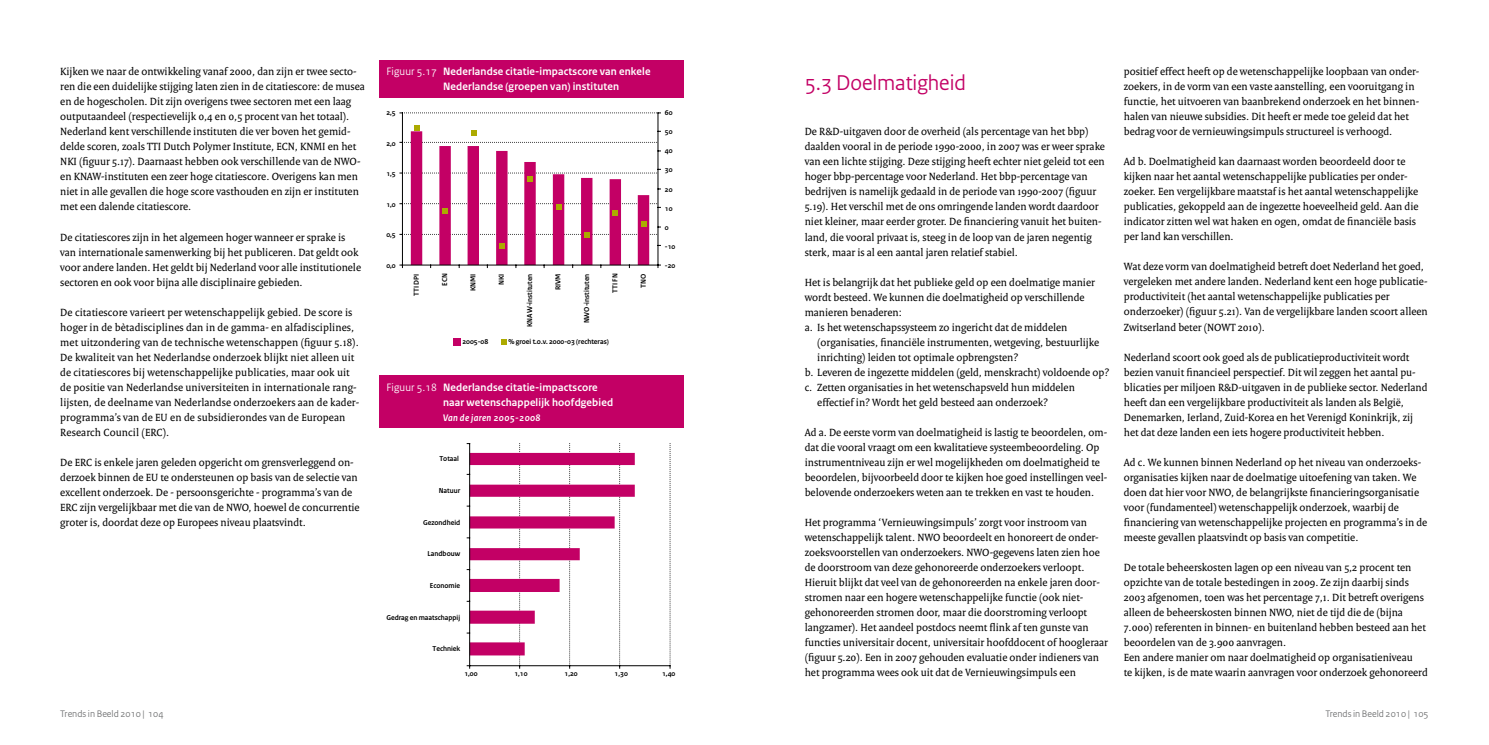
<style>
.page{position:relative;width:1489px;height:745px;background:#fff}
.page>*{position:absolute;margin:0;border:0;box-sizing:border-box;transform-origin:0 0}
.t1{font:22.5px "Rijksoverheid Sans";color:#c30065}
.t2{font:11.25px/15px "Rijksoverheid Serif";color:#000}
.t3{font:700 11.25px/15px "Rijksoverheid Sans";letter-spacing:.015em;color:#fff}
.t4{font:10px "Rijksoverheid Sans";color:#707172}
.t5{font:italic 700 10px "Rijksoverheid Sans";letter-spacing:.03em;color:#fff}
.t6{font:700 7.5px "Rijksoverheid Sans";color:#000}
.s1{font-weight:400}
</style>
<div class="page">
<hr style="left:657px;top:113px;width:1px;height:152px;background:#000">
<hr style="left:402px;top:113px;width:1px;height:152px;background:#000">
<svg style="left:400px;top:112px;width:260px;height:1px"></svg>
<div style="left:453px;top:338px;width:7px;height:7px;background:#c30065"></div>
<svg style="left:501px;top:339px;width:6px;height:5px"></svg>
<svg style="left:400px;top:125px;width:260px;height:142px"></svg>
<hr style="left:469px;top:665px;width:201px;height:1px;background:#000">
<svg style="left:669px;top:443px;width:1px;height:224px"></svg>
<svg style="left:467px;top:443px;width:167px;height:224px"></svg>
<div style="left:379px;top:60px;width:305px;height:38px;background:#c30065"></div>
<div style="left:379px;top:375px;width:305px;height:53px;background:#c30065"></div>
<p class="t2" style="left:60px;top:64px;width:306px">Kijken we naar de ontwikkeling vanaf 2000, dan zijn er twee secto&shy;ren die een duidelijke stijging laten zien in de citatiescore: de musea en de hogescholen. Dit zijn overigens twee sectoren met een laag outputaandeel (respectievelijk 0,4 en 0,5 procent van het totaal).<br>Nederland kent verschillende instituten die ver boven het gemid&shy;delde scoren, zoals TTI Dutch Polymer Institute, ECN, KNMI en het NKI (figuur 5.17). Daarnaast hebben ook verschillende van de NWO&shy;en KNAW-instituten een zeer hoge citatiescore. Overigens kan men niet in alle gevallen die hoge score vasthouden en zijn er instituten met een dalende citatiescore.</p>
<p class="t2" style="left:60px;top:229px;width:302px">De citatiescores zijn in het algemeen hoger wanneer er sprake is van internationale samenwerking bij het publiceren. Dat geldt ook voor andere landen. Het geldt bij Nederland voor alle institutionele sectoren en ook voor bijna alle disciplinaire gebieden.</p>
<p class="t2" style="left:60px;top:304px;width:300px">De citatiescore varieert per wetenschappelijk gebied. De score is hoger in de bètadisciplines dan in de gamma- en alfadisciplines, met uitzondering van de technische wetenschappen (figuur 5.18).<br>De kwaliteit van het Nederlandse onderzoek blijkt niet alleen uit de citatiescores bij wetenschappelijke publicaties, maar ook uit de positie van Nederlandse universiteiten in internationale rang&shy;lijsten, de deelname van Nederlandse onderzoekers aan de kader&shy;programma’s van de EU en de subsidierondes van de European Research Council (ERC).</p>
<p class="t2" style="left:60px;top:454px;width:301px">De ERC is enkele jaren geleden opgericht om grensverleggend on&shy;derzoek binnen de EU te ondersteunen op basis van de selectie van excellent onderzoek. De - persoonsgerichte - programma’s van de ERC zijn vergelijkbaar met die van de NWO, hoewel de concurrentie groter is, doordat deze op Europees niveau plaatsvindt.</p>
<p class="t3" style="left:443px;top:64px;width:209px;text-indent:-57px"><span class="s1">Figuur 5.17</span> Nederlandse citatie-impactscore van enkele<br>Nederlandse (groepen van) instituten</p>
<p class="t6" style="left:386px;top:109px;width:11px">2,5</p>
<p class="t6" style="left:386px;top:139px;width:11px">2,0</p>
<p class="t6" style="left:386px;top:169px;width:11px">1,5</p>
<p class="t6" style="left:386px;top:200px;width:11px">1,0</p>
<p class="t6" style="left:386px;top:230px;width:11px">0,5</p>
<p class="t6" style="left:386px;top:261px;width:11px">0,0</p>
<p class="t6" style="left:412px;top:295px;width:24px;rotate:-90deg">TTI DPI</p>
<p class="t6" style="left:440px;top:286px;width:14px;rotate:-90deg">ECN</p>
<p class="t6" style="left:469px;top:291px;width:19px;rotate:-90deg">KNMI</p>
<p class="t6" style="left:497px;top:285px;width:13px;rotate:-90deg">NKI</p>
<p class="t6" style="left:525px;top:327px;width:55px;rotate:-90deg">KNAW-instituten</p>
<p class="t6" style="left:554px;top:290px;width:18px;rotate:-90deg">RIVM</p>
<p class="t6" style="left:582px;top:323px;width:51px;rotate:-90deg">NWO-instituten</p>
<p class="t6" style="left:610px;top:293px;width:21px;rotate:-90deg">TTI FN</p>
<p class="t6" style="left:639px;top:287px;width:16px;rotate:-90deg">TNO</p>
<p class="t6" style="left:462px;top:337px;width:27px">2005-08</p>
<p class="t6" style="left:508px;top:337px;width:102px">% groei t.o.v. 2000-03 (rechteras)</p>
<p class="t6" style="left:664px;top:109px;width:9px">60</p>
<p class="t6" style="left:664px;top:128px;width:9px">50</p>
<p class="t6" style="left:664px;top:147px;width:9px">40</p>
<p class="t6" style="left:664px;top:166px;width:9px">30</p>
<p class="t6" style="left:664px;top:185px;width:9px">20</p>
<p class="t6" style="left:664px;top:204px;width:9px">10</p>
<p class="t6" style="left:664px;top:223px;width:5px">0</p>
<p class="t6" style="left:664px;top:242px;width:12px">-10</p>
<p class="t6" style="left:664px;top:261px;width:12px">-20</p>
<p class="t3" style="left:443px;top:379px;width:172px;text-indent:-57px"><span class="s1">Figuur 5.18</span> Nederlandse citatie-impactscore naar wetenschappelijk hoofdgebied</p>
<p class="t5" style="left:443px;top:411px;width:99px">Van de jaren 2005-2008</p>
<p class="t6" style="left:439px;top:454px;width:21px">Totaal</p>
<p class="t6" style="left:438px;top:486px;width:23px">Natuur</p>
<p class="t6" style="left:423px;top:517px;width:39px">Gezondheid</p>
<p class="t6" style="left:427px;top:549px;width:34px">Landbouw</p>
<p class="t6" style="left:430px;top:581px;width:32px">Economie</p>
<p class="t6" style="left:386px;top:612px;width:75px">Gedrag en maatschappij</p>
<p class="t6" style="left:432px;top:644px;width:29px">Techniek</p>
<p class="t6" style="left:464px;top:668px;width:15px">1,00</p>
<p class="t6" style="left:514px;top:668px;width:15px">1,10</p>
<p class="t6" style="left:564px;top:668px;width:15px">1,20</p>
<p class="t6" style="left:614px;top:668px;width:15px">1,30</p>
<p class="t6" style="left:662px;top:668px;width:15px">1,40</p>
<h1 class="t1" style="left:804px;top:70px;width:163px">5.3 Doelmatigheid</h1>
<p class="t2" style="left:804px;top:124px;width:302px">De R&amp;D-uitgaven door de overheid (als percentage van het bbp) daalden vooral in de periode 1990-2000, in 2007 was er weer sprake van een lichte stijging. Deze stijging heeft echter niet geleid tot een hoger bbp-percentage voor Nederland. Het bbp-percentage van bedrijven is namelijk gedaald in de periode van 1990-2007 (figuur 5.19). Het verschil met de ons omringende landen wordt daardoor niet kleiner, maar eerder groter. De financiering vanuit het buiten&shy;land, die vooral privaat is, steeg in de loop van de jaren negentig sterk, maar is al een aantal jaren relatief stabiel.</p>
<p class="t2" style="left:804px;top:274px;width:291px">Het is belangrijk dat het publieke geld op een doelmatige manier wordt besteed. We kunnen die doelmatigheid op verschillende manieren benaderen:<br>a. Is het wetenschapssysteem zo ingericht dat de middelen</p>
<p class="t2" style="left:817px;top:334px;width:283px">(organisaties, financiële instrumenten, wetgeving, bestuurlijke</p>
<p class="t2" style="left:817px;top:349px;width:202px">inrichting) leiden tot optimale opbrengsten?</p>
<p class="t2" style="left:804px;top:364px;width:306px">b. Leveren de ingezette middelen (geld, menskracht) voldoende op?</p>
<p class="t2" style="left:804px;top:379px;width:272px">c. Zetten organisaties in het wetenschapsveld hun middelen</p>
<p class="t2" style="left:817px;top:394px;width:232px">effectief in? Wordt het geld besteed aan onderzoek?</p>
<p class="t2" style="left:804px;top:424px;width:304px">Ad a. De eerste vorm van doelmatigheid is lastig te beoordelen, om&shy;dat die vooral vraagt om een kwalitatieve systeembeoordeling. Op instrumentniveau zijn er wel mogelijkheden om doelmatigheid te beoordelen, bijvoorbeeld door te kijken hoe goed instellingen veel&shy;belovende onderzoekers weten aan te trekken en vast te houden.</p>
<p class="t2" style="left:804px;top:514px;width:305px">Het programma ‘Vernieuwingsimpuls’ zorgt voor instroom van wetenschappelijk talent. NWO beoordeelt en honoreert de onder&shy;zoeksvoorstellen van onderzoekers. NWO-gegevens laten zien hoe de doorstroom van deze gehonoreerde onderzoekers verloopt.<br>Hieruit blijkt dat veel van de gehonoreerden na enkele jaren door&shy;stromen naar een hogere wetenschappelijke functie (ook niet&shy;gehonoreerden stromen door, maar die doorstroming verloopt langzamer). Het aandeel postdocs neemt flink af ten gunste van functies universitair docent, universitair hoofddocent of hoogleraar (figuur 5.20). Een in 2007 gehouden evaluatie onder indieners van het programma wees ook uit dat de Vernieuwingsimpuls een</p>
<p class="t2" style="left:1123px;top:64px;width:297px">positief effect heeft op de wetenschappelijke loopbaan van onder&shy;zoekers, in de vorm van een vaste aanstelling, een vooruitgang in functie, het uitvoeren van baanbrekend onderzoek en het binnen&shy;halen van nieuwe subsidies. Dit heeft er mede toe geleid dat het bedrag voor de vernieuwingsimpuls structureel is verhoogd.</p>
<p class="t2" style="left:1123px;top:154px;width:296px">Ad b. Doelmatigheid kan daarnaast worden beoordeeld door te kijken naar het aantal wetenschappelijke publicaties per onder&shy;zoeker. Een vergelijkbare maatstaf is het aantal wetenschappelijke publicaties, gekoppeld aan de ingezette hoeveelheid geld. Aan die indicator zitten wel wat haken en ogen, omdat de financiële basis per land kan verschillen.</p>
<p class="t2" style="left:1123px;top:259px;width:305px">Wat deze vorm van doelmatigheid betreft doet Nederland het goed, vergeleken met andere landen. Nederland kent een hoge publicatie&shy;productiviteit (het aantal wetenschappelijke publicaties per onderzoeker) (figuur 5.21). Van de vergelijkbare landen scoort alleen Zwitserland beter (NOWT 2010).</p>
<p class="t2" style="left:1123px;top:349px;width:305px">Nederland scoort ook goed als de publicatieproductiviteit wordt bezien vanuit financieel perspectief. Dit wil zeggen het aantal pu&shy;blicaties per miljoen R&amp;D-uitgaven in de publieke sector. Nederland heeft dan een vergelijkbare productiviteit als landen als België, Denemarken, Ierland, Zuid-Korea en het Verenigd Koninkrijk, zij het dat deze landen een iets hogere productiviteit hebben.</p>
<p class="t2" style="left:1123px;top:454px;width:305px">Ad c. We kunnen binnen Nederland op het niveau van onderzoeks&shy;organisaties kijken naar de doelmatige uitoefening van taken. We doen dat hier voor NWO, de belangrijkste financieringsorganisatie voor (fundamenteel) wetenschappelijk onderzoek, waarbij de financiering van wetenschappelijke projecten en programma’s in de meeste gevallen plaatsvindt op basis van competitie.</p>
<p class="t2" style="left:1123px;top:559px;width:305px">De totale beheerskosten lagen op een niveau van 5,2 procent ten opzichte van de totale bestedingen in 2009. Ze zijn daarbij sinds 2003 afgenomen, toen was het percentage 7,1. Dit betreft overigens alleen de beheerskosten binnen NWO, niet de tijd die de (bijna 7.000) referenten in binnen- en buitenland hebben besteed aan het beoordelen van de 3.900 aanvragen.<br>Een andere manier om naar doelmatigheid op organisatieniveau<br>te kijken, is de mate waarin aanvragen voor onderzoek gehonoreerd</p>
<p class="t4" style="left:60px;top:707px;width:105px">Trends in Beeld 2010 | 104</p>
<p class="t4" style="left:1325px;top:707px;width:105px">Trends in Beeld 2010 | 105</p>
</div>
